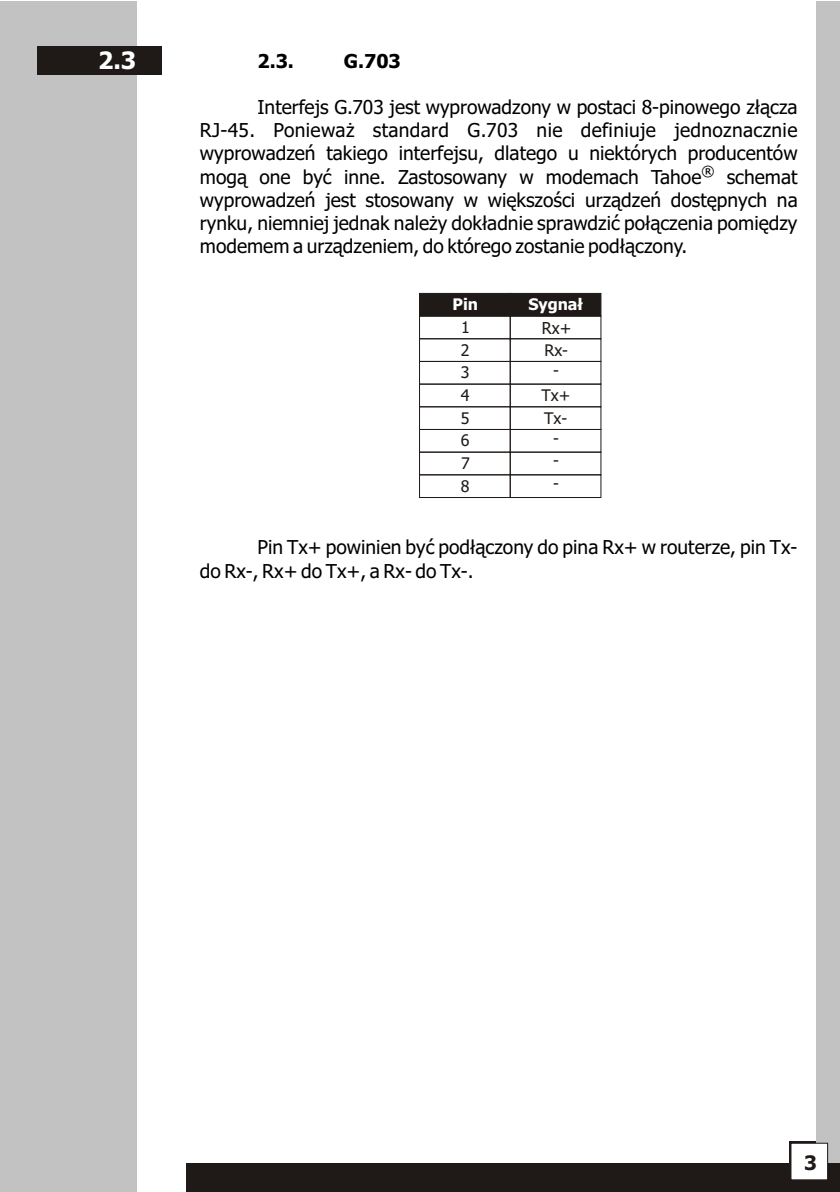
<style>
.page{position:relative;width:840px;height:1192px;background:#fff}
.page>*{position:absolute;margin:0;border:0;box-sizing:border-box;transform-origin:0 0}
.t1{font:700 24px "Tahoma";color:#fff}
.t2{font:700 20px "Tahoma";color:#1f1a17}
.t3{font:19.2px/23.2px "Tahoma";color:#000;text-align:justify}
.t4{font:700 19.2px "Tahoma";color:#000}
.t5{font:16.6px "Tahoma";color:#1f1a17}
.t6{font:16px/22.6px "Tahoma";color:#1f1a17}
.t7{font:700 16px "Tahoma";color:#fff}
.t8{font:14px "Tahoma";color:#000}
</style>
<div class="page">
<div style="left:789px;top:1141px;width:46px;height:47px;background:#1f1a17"></div>
<div style="left:0;top:1px;width:136px;height:1191px;background:#c2c2c2"></div>
<div style="left:816px;top:1px;width:24px;height:1191px;background:#c2c2c2"></div>
<div style="left:187px;top:1164px;width:653px;height:28px;background:#1f1a17"></div>
<div style="left:791px;top:1143px;width:37px;height:37px;background:#fff;border:1px solid #1f1a17"></div>
<div style="left:38px;top:47px;width:124px;height:28px;background:#1f1a17"></div>
<div style="left:419px;top:293px;width:91px;height:23px;background:#1f1a17"></div>
<div style="left:510px;top:293px;width:91px;height:23px;background:#1f1a17"></div>
<div style="left:510px;top:316px;width:91px;height:23px;border:1px solid #1f1a17"></div>
<div style="left:419px;top:316px;width:91px;height:23px;border:1px solid #1f1a17"></div>
<div style="left:510px;top:384px;width:91px;height:23px;border:1px solid #1f1a17"></div>
<div style="left:419px;top:384px;width:91px;height:23px;border:1px solid #1f1a17"></div>
<div style="left:510px;top:361px;width:91px;height:23px;border:1px solid #1f1a17"></div>
<div style="left:419px;top:361px;width:91px;height:23px;border:1px solid #1f1a17"></div>
<div style="left:510px;top:407px;width:91px;height:23px;border:1px solid #1f1a17"></div>
<div style="left:419px;top:407px;width:91px;height:23px;border:1px solid #1f1a17"></div>
<div style="left:510px;top:475px;width:91px;height:23px;border:1px solid #1f1a17"></div>
<div style="left:419px;top:475px;width:91px;height:23px;border:1px solid #1f1a17"></div>
<div style="left:510px;top:452px;width:91px;height:23px;border:1px solid #1f1a17"></div>
<div style="left:419px;top:452px;width:91px;height:23px;border:1px solid #1f1a17"></div>
<p class="t1" style="left:98px;top:51px;width:40px">2.3</p>
<p class="t4" style="left:257px;top:53px;width:38px">2.3.</p>
<p class="t4" style="left:344px;top:53px;width:59px">G.703</p>
<p class="t3" style="left:200px;top:97px;width:599px;text-indent:58px">Interfejs G.703 jest wyprowadzony w postaci 8-pinowego z³¹cza RJ-45. Poniewa¿ standard G.703 nie definiuje jednoznacznie wyprowadzeñ takiego interfejsu, dlatego u niektórych producentów mog¹ one byæ inne. Zastosowany w modemach Tahoe</p>
<p class="t8" style="left:702px;top:165px;width:15px">®</p>
<p class="t3" style="left:200px;top:167px;width:599px;text-indent:527px">schemat wyprowadzeñ jest stosowany w wiêkszoœci urz¹dzeñ dostêpnych na rynku, niemniej jednak nale¿y dok³adnie sprawdziæ po³¹czenia pomiêdzy modemem a urz¹dzeniem, do którego zostanie pod³¹czony.</p>
<p class="t7" style="left:453px;top:298px;width:27px">Pin</p>
<p class="t7" style="left:528px;top:298px;width:56px">Sygna³</p>
<p class="t6" style="left:461px;top:317px;width:10px">1</p>
<p class="t5" style="left:542px;top:321px;width:31px">Rx+</p>
<p class="t6" style="left:461px;top:340px;width:10px;text-align:justify">2<br>3<br>4<br>5<br>6</p>
<p class="t6" style="left:544px;top:342px;width:25px;line-height:19.8px;text-align:center">Rx--</p>
<p class="t6" style="left:541px;top:386px;width:30px">Tx+<br>Tx-</p>
<p class="t6" style="left:553px;top:428px;width:7px">-</p>
<p class="t6" style="left:461px;top:453px;width:11px">7<br>8</p>
<p class="t6" style="left:553px;top:451px;width:7px">- -</p>
<p class="t3" style="left:200px;top:537px;width:599px;text-indent:58px">Pin Tx+ powinien byæ pod³¹czony do pina Rx+ w routerze, pin Tx&shy;do Rx-, Rx+ do Tx+, a Rx- do Tx-.</p>
<p class="t2" style="left:804px;top:1155px;width:14px">3</p>
</div>
